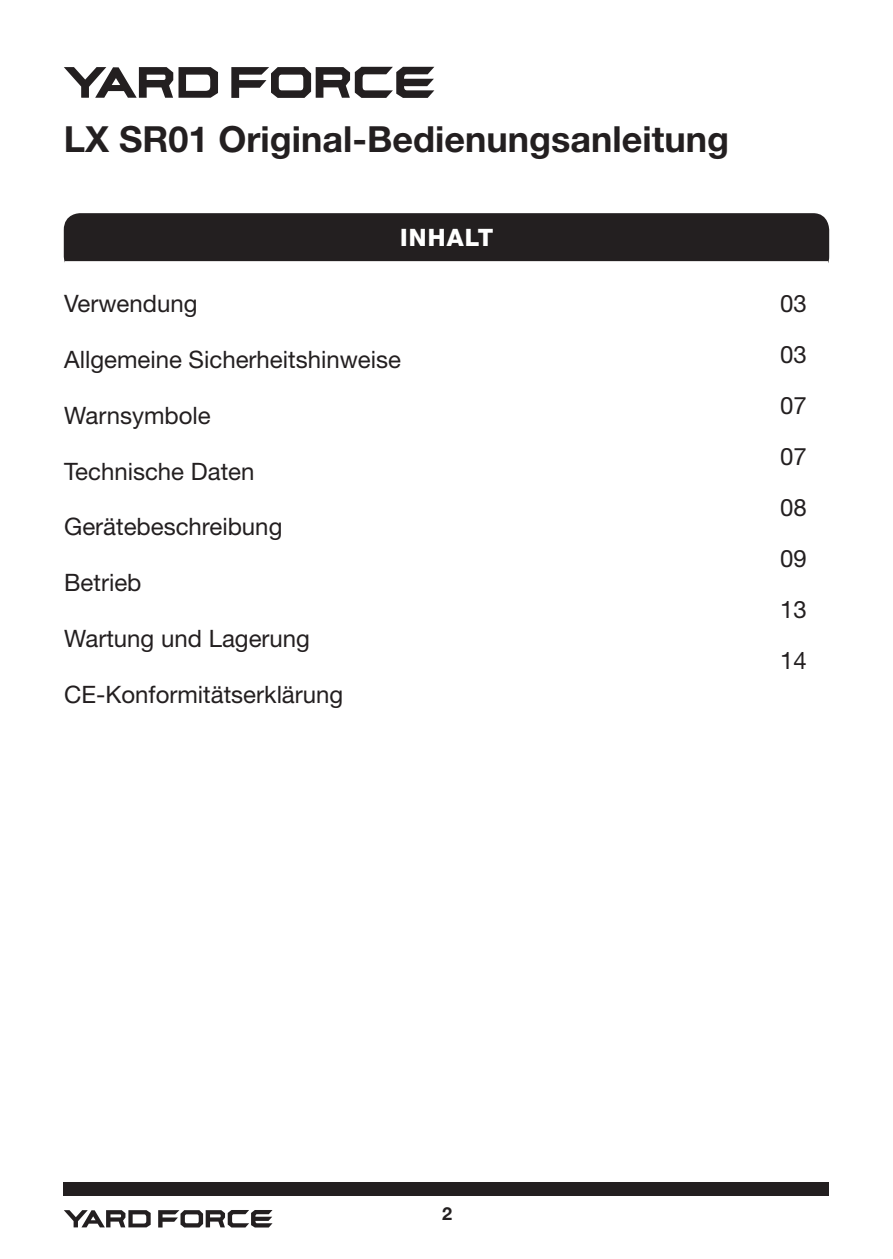
<style>
.page{position:relative;width:893px;height:1259px;background:#fff}
.page>*{position:absolute;margin:0;border:0;box-sizing:border-box;transform-origin:0 0}
.t1{font:700 36px "Helvetica Neue LT Std";color:#231f20}
.t2{font:24px "Helvetica Neue LT Std";color:#231f20}
.t3{font:800 24px "Helvetica Neue LT Std";letter-spacing:.05em;color:#fff}
.t4{font:700 18px "Helvetica Neue LT Std";color:#231f20}
</style>
<div class="page">
<div style="left:64px;top:1182px;width:765px;height:13px;background:#231f20"></div>
<svg style="left:158px;top:1210px;width:115px;height:17px"></svg>
<svg style="left:64px;top:1210px;width:87px;height:17px"></svg>
<div style="left:64px;top:213px;width:765px;height:50px;background:#231f20"></div>
<svg style="left:179px;top:67px;width:39px;height:31px"></svg>
<svg style="left:231px;top:67px;width:203px;height:31px"></svg>
<svg style="left:64px;top:67px;width:109px;height:31px"></svg>
<p class="t1" style="left:64px;top:117px;width:667px">LX SR01 Original-Bedienungsanleitung</p>
<p class="t3" style="left:400px;top:223px;width:95px">INHALT</p>
<p class="t2" style="left:64px;top:289px;width:135px">Verwendung</p>
<p class="t2" style="left:64px;top:345px;width:338px">Allgemeine Sicherheitshinweise</p>
<p class="t2" style="left:64px;top:401px;width:148px">Warnsymbole</p>
<p class="t2" style="left:64px;top:457px;width:192px">Technische Daten</p>
<p class="t2" style="left:64px;top:512px;width:220px">Gerätebeschreibung</p>
<p class="t2" style="left:64px;top:568px;width:79px">Betrieb</p>
<p class="t2" style="left:64px;top:624px;width:247px">Wartung und Lagerung</p>
<p class="t2" style="left:64px;top:680px;width:281px">CE-Konformitätserklärung</p>
<p class="t2" style="left:780px;top:289px;width:28px">03</p>
<p class="t2" style="left:780px;top:340px;width:28px">03</p>
<p class="t2" style="left:780px;top:391px;width:28px">07</p>
<p class="t2" style="left:780px;top:442px;width:28px">07</p>
<p class="t2" style="left:780px;top:493px;width:28px">08</p>
<p class="t2" style="left:780px;top:544px;width:28px">09</p>
<p class="t2" style="left:780px;top:595px;width:28px">13</p>
<p class="t2" style="left:780px;top:646px;width:28px">14</p>
<p class="t4" style="left:442px;top:1202px;width:12px">2</p>
</div>
